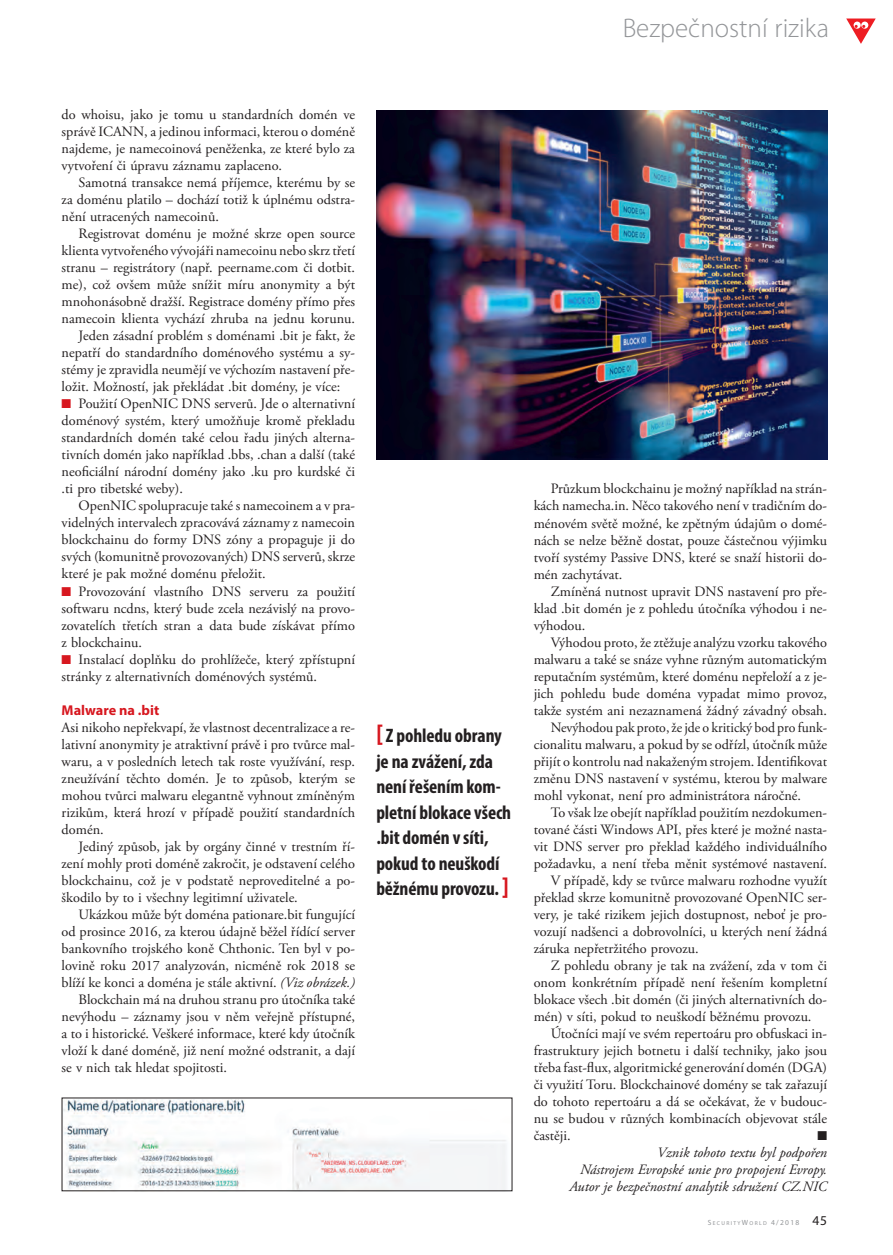
<style>
.page{position:relative;width:893px;height:1255px;background:#fff}
.page>*{position:absolute;margin:0;border:0;box-sizing:border-box;transform-origin:0 0}
.t1{font:300 27px "Myriad Pro";color:#939598}
.t2{font:700 condensed 19.5px/25.5px "Myriad Pro";letter-spacing:-.005em;color:#231f20}
.t3{font:14.25px/17px "Adobe Garamond Pro";color:#231f20;text-align:justify}
.t4{font:italic 14.25px/17px "Adobe Garamond Pro";color:#231f20;text-align:right}
.t5{font:700 14.25px "Myriad Pro";color:#d7171f}
.t6{font:12.75px "Zapf Dingbats Std";color:#231f20}
.t7{font:5.7px "Myriad Pro";letter-spacing:.235em;color:#939598}
.s1{color:#d7171f}
.s2{font-style:italic}
.s3{font-size:25.5px;color:#d7171f}
.s4{font-size:7.5px}
.s5{font-size:13.5px;color:#231f20}
</style>
<div class="page">
<svg style="left:846px;top:19px;width:30px;height:25px"></svg>
<img style="left:64px;top:1099px;width:443px;height:90px">
<img style="left:376px;top:111px;width:451px;height:348px">
<h1 class="t1" style="left:623px;top:18px;width:208px">Bezpečnostní rizika</h1>
<p class="t3" style="left:62px;top:107px;width:295px">do whoisu, jako je tomu u standardních domén ve správě ICANN, a jedinou informaci, kterou o doméně najdeme, je namecoinová peněženka, ze které bylo za vytvoření či úpravu záznamu zaplaceno.</p>
<p class="t3" style="left:62px;top:175px;width:295px;text-indent:17px">Samotná transakce nemá příjemce, kterému by se za doménu platilo – dochází totiž k úplnému odstra&shy;nění utracených namecoinů.</p>
<p class="t3" style="left:79px;top:226px;width:278px">Registrovat doménu je možné skrze open source</p>
<p class="t3" style="left:62px;top:243px;width:295px">klienta vytvořeného vývojáři namecoinu nebo skrz třetí</p>
<p class="t3" style="left:62px;top:260px;width:295px">stranu – registrátory (např. peername.com či dotbit.</p>
<p class="t3" style="left:62px;top:277px;width:295px">me), což ovšem může snížit míru anonymity a být</p>
<p class="t3" style="left:62px;top:294px;width:295px">mnohonásobně dražší. Registrace domény přímo přes</p>
<p class="t3" style="left:62px;top:311px;width:295px">namecoin klienta vychází zhruba na jednu korunu.</p>
<p class="t3" style="left:79px;top:328px;width:278px">Jeden zásadní problém s doménami .bit je fakt, že</p>
<p class="t3" style="left:62px;top:345px;width:295px">nepatří do standardního doménového systému a sy-</p>
<p class="t3" style="left:62px;top:362px;width:295px">stémy je zpravidla neumějí ve výchozím nastavení pře-</p>
<p class="t3" style="left:62px;top:379px;width:280px">ložit. Možností, jak překládat .bit domény, je více:</p>
<p class="t3" style="left:62px;top:396px;width:295px"><span class="s1">■</span> Použití OpenNIC DNS serverů. Jde o alternativní doménový systém, který umožňuje kromě překladu standardních domén také celou řadu jiných alterna&shy;tivních domén jako například .bbs, .chan a další (také neoficiální národní domény jako .ku pro kurdské či .ti pro tibetské weby).</p>
<p class="t3" style="left:62px;top:498px;width:295px;text-indent:17px">OpenNIC spolupracuje také s namecoinem a v pra&shy;videlných intervalech zpracovává záznamy z namecoin blockchainu do formy DNS zóny a propaguje ji do svých (komunitně provozovaných) DNS serverů, skrze které je pak možné doménu přeložit.</p>
<p class="t3" style="left:62px;top:584px;width:295px"><span class="s1">■</span> Provozování vlastního DNS serveru za použití softwaru ncdns, který bude zcela nezávislý na provo&shy;zo vatelích třetích stran a data bude získávat přímo z blockchainu.</p>
<p class="t3" style="left:62px;top:652px;width:295px"><span class="s1">■</span> Instalací doplňku do prohlížeče, který zpřístupní stránky z alternativních doménových systémů.</p>
<p class="t5" style="left:62px;top:704px;width:99px">Malware na .bit</p>
<p class="t3" style="left:62px;top:720px;width:295px">Asi nikoho nepřekvapí, že vlastnost decentralizace a re&shy;lativní anonymity je atraktivní právě i pro tvůrce mal&shy;waru, a v posledních letech tak roste využívání, resp. zneužívání těchto domén. Je to způsob, kterým se mohou tvůrci malwaru elegantně vyhnout zmíněným rizikům, která hrozí v případě použití standardních domén.</p>
<p class="t3" style="left:62px;top:839px;width:295px;text-indent:17px">Jediný způsob, jak by orgány činné v trestním ří&shy;zení mohly proti doméně zakročit, je odstavení celého blockchainu, což je v podstatě neproveditelné a po&shy;škodilo by to i všechny legitimní uživatele.</p>
<p class="t3" style="left:79px;top:907px;width:278px">Ukázkou může být doména pationare.bit fungující</p>
<p class="t3" style="left:62px;top:924px;width:295px">od prosince 2016, za kterou údajně běžel řídící server</p>
<p class="t3" style="left:62px;top:941px;width:295px">bankovního trojského koně Chthonic. Ten byl v po-</p>
<p class="t3" style="left:62px;top:958px;width:295px">lovině roku 2017 analyzován, nicméně rok 2018 se</p>
<p class="t3" style="left:62px;top:975px;width:295px">blíží ke konci a doména je stále aktivní. <span class="s2">(Viz obrázek.)</span></p>
<p class="t3" style="left:79px;top:992px;width:278px">Blockchain má na druhou stranu pro útočníka také</p>
<p class="t3" style="left:62px;top:1009px;width:295px">nevýhodu – záznamy jsou v něm veřejně přístupné,</p>
<p class="t3" style="left:62px;top:1026px;width:295px">a to i historické. Veškeré informace, které kdy útočník</p>
<p class="t3" style="left:62px;top:1043px;width:295px">vloží k dané doméně, již není možné odstranit, a dají</p>
<p class="t3" style="left:62px;top:1060px;width:167px">se v nich tak hledat spojitosti.</p>
<h2 class="t2" style="left:376px;top:725px;width:136px"><span class="s3">[</span> Z pohledu obrany je na zvážení, zda není řešením kom&shy;pletní blokace všech .bit domén v síti, pokud to neuškodí běžnému provozu. <span class="s3">]</span></h2>
<p class="t3" style="left:534px;top:481px;width:295px;text-indent:17px">Průzkum blockchainu je možný například na strán&shy;kách namecha.in. Něco takového není v tradičním do&shy;ménovém světě možné, ke zpětným údajům o domé&shy;nách se nelze běžně dostat, pouze částečnou výjimku tvoří systémy Passive DNS, které se snaží historii do&shy;mén zachytávat.</p>
<p class="t3" style="left:534px;top:583px;width:295px;text-indent:17px">Zmíněná nutnost upravit DNS nastavení pro pře&shy;klad .bit domén je z pohledu útočníka výhodou i ne&shy;výhodou.</p>
<p class="t3" style="left:551px;top:634px;width:278px">Výhodou proto, že ztěžuje analýzu vzorku takového</p>
<p class="t3" style="left:534px;top:651px;width:295px">malwaru a také se snáze vyhne různým automatickým</p>
<p class="t3" style="left:534px;top:669px;width:295px">reputačním systémům, které doménu nepřeloží a z je-</p>
<p class="t3" style="left:534px;top:686px;width:295px">jich pohledu bude doména vypadat mimo provoz,</p>
<p class="t3" style="left:534px;top:703px;width:295px">takže systém ani nezaznamená žádný závadný obsah.</p>
<p class="t3" style="left:551px;top:720px;width:278px">Nevýhodou pak proto, že jde o kritický bod pro funk-</p>
<p class="t3" style="left:534px;top:737px;width:295px">cionalitu malwaru, a pokud by se odřízl, útočník může</p>
<p class="t3" style="left:534px;top:754px;width:295px">přijít o kontrolu nad nakaženým strojem. Identifikovat</p>
<p class="t3" style="left:534px;top:771px;width:295px">změnu DNS nastavení v systému, kterou by malware</p>
<p class="t3" style="left:534px;top:788px;width:269px">mohl vykonat, není pro administrátora náročné.</p>
<p class="t3" style="left:551px;top:805px;width:278px">To však lze obejít například použitím nezdokumen-</p>
<p class="t3" style="left:534px;top:822px;width:295px">tované části Windows API, přes které je možné nasta-</p>
<p class="t3" style="left:534px;top:839px;width:295px">vit DNS server pro překlad každého individuálního</p>
<p class="t3" style="left:534px;top:856px;width:295px">požadavku, a není třeba měnit systémové nastavení.</p>
<p class="t3" style="left:551px;top:873px;width:278px">V případě, kdy se tvůrce malwaru rozhodne využít</p>
<p class="t3" style="left:534px;top:890px;width:295px">překlad skrze komunitně provozované OpenNIC ser-</p>
<p class="t3" style="left:534px;top:907px;width:295px">very, je také rizikem jejich dostupnost, neboť je pro-</p>
<p class="t3" style="left:534px;top:924px;width:295px">vozují nadšenci a dobrovolníci, u kterých není žádná</p>
<p class="t3" style="left:534px;top:941px;width:166px">záruka nepřetržitého provozu.</p>
<p class="t3" style="left:551px;top:958px;width:278px">Z pohledu obrany je tak na zvážení, zda v tom či</p>
<p class="t3" style="left:534px;top:975px;width:295px">onom konkrétním případě není řešením kompletní</p>
<p class="t3" style="left:534px;top:992px;width:295px">blokace všech .bit domén (či jiných alternativních do-</p>
<p class="t3" style="left:534px;top:1009px;width:279px">mén) v síti, pokud to neuškodí běžnému provozu.</p>
<p class="t3" style="left:551px;top:1026px;width:278px">Útočníci mají ve svém repertoáru pro obfuskaci in-</p>
<p class="t3" style="left:534px;top:1043px;width:295px">frastruktury jejich botnetu i další techniky, jako jsou</p>
<p class="t3" style="left:534px;top:1060px;width:295px">třeba fast -flux, algoritmické generování domén (DGA)</p>
<p class="t3" style="left:534px;top:1077px;width:295px">či využití Toru. Blockchainové domény se tak zařazují</p>
<p class="t3" style="left:534px;top:1094px;width:295px">do tohoto repertoáru a dá se očekávat, že v budouc-</p>
<p class="t3" style="left:534px;top:1111px;width:295px">nu se budou v různých kombinacích objevovat stále</p>
<p class="t3" style="left:534px;top:1128px;width:38px">častěji.</p>
<p class="t6" style="left:817px;top:1128px;width:11px">■</p>
<p class="t4" style="left:569px;top:1145px;width:259px">Vznik tohoto textu byl podpořen<br>Nástrojem Evropské unie pro propojení Evropy.<br>Autor je bezpečnostní analytik sdružení CZ.NIC</p>
<p class="t7" style="left:708px;top:1220px;width:121px"><span class="s4">S</span>ECURITY<span class="s4">W</span>ORLD <span class="s4">4/2018</span> <span class="s5">45</span></p>
</div>
